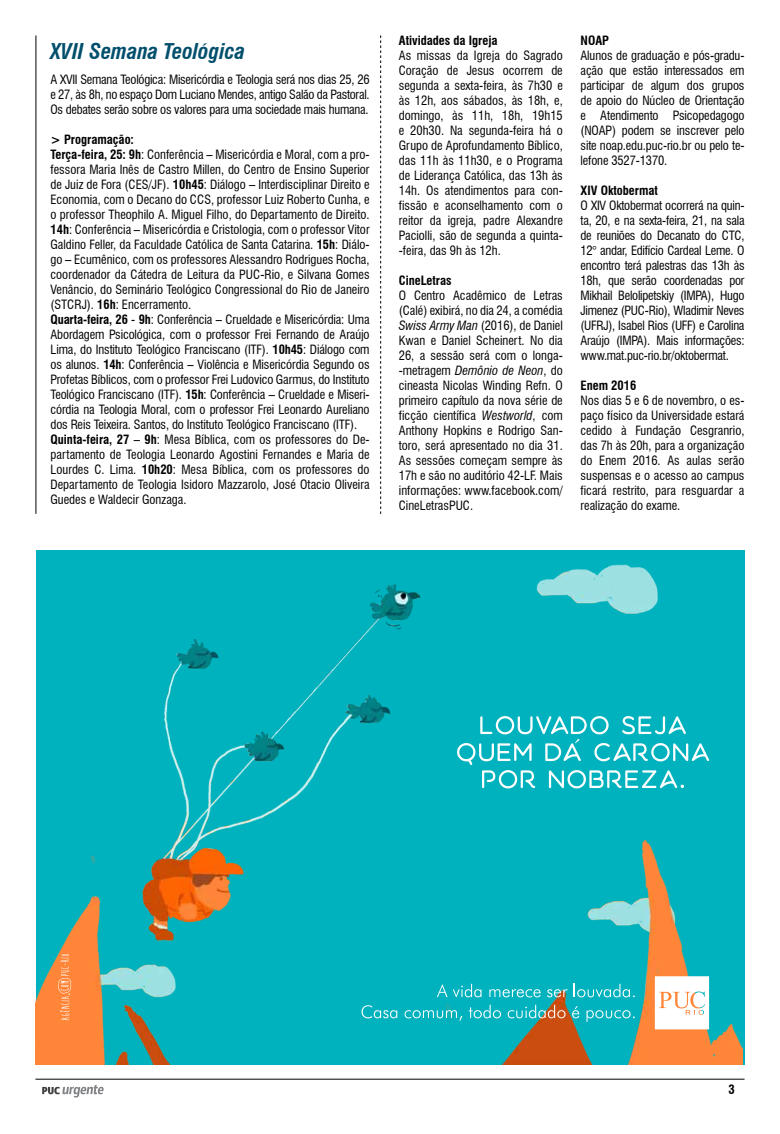
<style>
.page{position:relative;width:780px;height:1134px;background:#fff}
.page>*{position:absolute;margin:0;border:0;box-sizing:border-box;transform-origin:0 0}
.t1{font:italic 700 condensed 21.25px "Swiss 721 BT";color:#004f6c}
.t2{font:condensed 12.5px/15px "Swiss 721 BT";color:#000;text-align:justify}
.t3{font:700 condensed 12.5px "Swiss 721 BT";color:#000}
.s1{font-weight:700}
.s2{font-style:italic}
</style>
<div class="page">
<hr style="left:35px;top:1079px;width:709px;height:1px;background:#000">
<svg style="left:42px;top:1085px;width:62px;height:12px"></svg>
<hr style="left:35px;top:35px;width:1px;height:479px;background:#000">
<svg style="left:380px;top:35px;width:1px;height:479px"></svg>
<img style="left:36px;top:550px;width:706px;height:514px">
<img style="left:80px;top:550px;width:425px;height:514px">
<svg style="left:58px;top:954px;width:13px;height:66px"></svg>
<svg style="left:654px;top:976px;width:55px;height:53px"></svg>
<svg style="left:437px;top:984px;width:10px;height:13px"></svg>
<svg style="left:453px;top:984px;width:28px;height:13px"></svg>
<svg style="left:489px;top:989px;width:51px;height:8px"></svg>
<svg style="left:547px;top:989px;width:20px;height:8px"></svg>
<svg style="left:574px;top:984px;width:60px;height:13px"></svg>
<svg style="left:361px;top:1005px;width:36px;height:13px"></svg>
<svg style="left:404px;top:1010px;width:58px;height:11px"></svg>
<svg style="left:468px;top:1005px;width:33px;height:13px"></svg>
<svg style="left:507px;top:1005px;width:58px;height:13px"></svg>
<svg style="left:572px;top:1006px;width:7px;height:12px"></svg>
<svg style="left:586px;top:1010px;width:48px;height:12px"></svg>
<svg style="left:457px;top:716px;width:252px;height:72px;background:#2ec0c8"></svg>
<h1 class="t1" style="left:51px;top:38px;width:196px">XVII Semana Teológica</h1>
<p class="t2" style="left:51px;top:72px;width:320px">A XVII Semana Teológica: Misericórdia e Teologia será nos dias 25, 26 e 27, às 8h, no espaço Dom Luciano Mendes, antigo Salão da Pastoral.<br>Os debates serão sobre os valores para uma sociedade mais humana.</p>
<p class="t2" style="left:51px;top:132px;width:320px;text-align:left"><span class="s1">&gt; Programação:<br>Terça-feira, 25: 9h</span>: Conferência – Misericórdia e Moral, com a pro&shy;fessora Maria Inês de Castro Millen, do Centro de Ensino Superior de Juiz de Fora (CES/JF). <span class="s1">10h45</span>: Diálogo – Interdisciplinar Direito e Economia, com o Decano do CCS, professor Luiz Roberto Cunha, e o professor Theophilo A. Miguel Filho, do Departamento de Direito.<br><span class="s1">14h</span>: Conferência – Misericórdia e Cristologia, com o professor Vitor Galdino Feller, da Faculdade Católica de Santa Catarina. <span class="s1">15h</span>: Diálo&shy;go – Ecumênico, com os professores Alessandro Rodrigues Rocha, coordenador da Cátedra de Leitura da PUC-Rio, e Silvana Gomes Venâncio, do Seminário Teológico Congressional do Rio de Janeiro (STCRJ). <span class="s1">16h</span>: Encerramento.<br><span class="s1">Quarta-feira, 26</span> - <span class="s1">9h</span>: Conferência – Crueldade e Misericórdia: Uma Abordagem Psicológica, com o professor Frei Fernando de Araújo Lima, do Instituto Teológico Franciscano (ITF). <span class="s1">10h45</span>: Diálogo com os alunos. <span class="s1">14h</span>: Conferência – Violência e Misericórdia Segundo os Profetas Bíblicos, com o professor Frei Ludovico Garmus, do Instituto Teológico Franciscano (ITF). <span class="s1">15h</span>: Conferência – Crueldade e Miseri&shy;córdia na Teologia Moral, com o professor Frei Leonardo Aureliano dos Reis Teixeira. Santos, do Instituto Teológico Franciscano (ITF).<br><span class="s1">Quinta-feira, 27</span> – <span class="s1">9h</span>: Mesa Bíblica, com os professores do De&shy;partamento de Teologia Leonardo Agostini Fernandes e Maria de Lourdes C. Lima. <span class="s1">10h20</span>: Mesa Bíblica, com os professores do Departamento de Teologia Isidoro Mazzarolo, José Otacio Oliveira Guedes e Waldecir Gonzaga.</p>
<p class="t3" style="left:399px;top:33px;width:100px">Atividades da Igreja</p>
<p class="t2" style="left:399px;top:48px;width:165px">As missas da Igreja do Sagrado Coração de Jesus ocorrem de segunda a sexta-feira, às 7h30 e às 12h, aos sábados, às 18h, e, domingo, às 11h, 18h, 19h15 e 20h30. Na segunda-feira há o Grupo de Aprofundamento Bíblico, das 11h às 11h30, e o Programa de Liderança Católica, das 13h às 14h. Os atendimentos para con&shy;fissão e aconselhamento com o reitor da igreja, padre Alexandre Paciolli, são de segunda a quinta--feira, das 9h às 12h.</p>
<p class="t3" style="left:399px;top:273px;width:54px">CineLetras</p>
<p class="t2" style="left:399px;top:288px;width:165px">O Centro Acadêmico de Letras (Calé) exibirá, no dia 24, a comédia <span class="s2">Swiss Army Man</span> (2016), de Daniel Kwan e Daniel Scheinert. No dia 26, a sessão será com o longa--metragem <span class="s2">Demônio de Neon</span>, do cineasta Nicolas Winding Refn. O primeiro capítulo da nova série de ficção científica <span class="s2">Westworld</span>, com Anthony Hopkins e Rodrigo San&shy;toro, será apresentado no dia 31.<br>As sessões começam sempre às 17h e são no auditório 42-LF. Mais informações: www.facebook.com/ CineLetrasPUC.</p>
<p class="t3" style="left:580px;top:33px;width:30px">NOAP</p>
<p class="t2" style="left:580px;top:48px;width:165px">Alunos de graduação e pós-gradu&shy;ação que estão interessados em participar de algum dos grupos de apoio do Núcleo de Orientação e Atendimento Psicopedagogo (NOAP) podem se inscrever pelo site noap.edu.puc-rio.br ou pelo te&shy;lefone 3527-1370.</p>
<p class="t3" style="left:580px;top:183px;width:79px">XIV Oktobermat</p>
<p class="t2" style="left:580px;top:198px;width:165px">O XIV Oktobermat ocorrerá na quin&shy;ta, 20, e na sexta-feira, 21, na sala de reuniões do Decanato do CTC, 12° andar, Edifício Cardeal Leme. O encontro terá palestras das 13h às 18h, que serão coordenadas por Mikhail Belolipetskiy (IMPA), Hugo Jimenez (PUC-Rio), Wladimir Neves (UFRJ), Isabel Rios (UFF) e Carolina Araújo (IMPA). Mais informações: www.mat.puc-rio.br/oktobermat.</p>
<p class="t3" style="left:580px;top:378px;width:57px">Enem 2016</p>
<p class="t2" style="left:580px;top:393px;width:165px">Nos dias 5 e 6 de novembro, o es&shy;paço físico da Universidade estará cedido à Fundação Cesgranrio, das 7h às 20h, para a organização do Enem 2016. As aulas serão suspensas e o acesso ao campus ficará restrito, para resguardar a realização do exame.</p>
<p class="t3" style="left:728px;top:1082px;width:8px">3</p>
</div>
